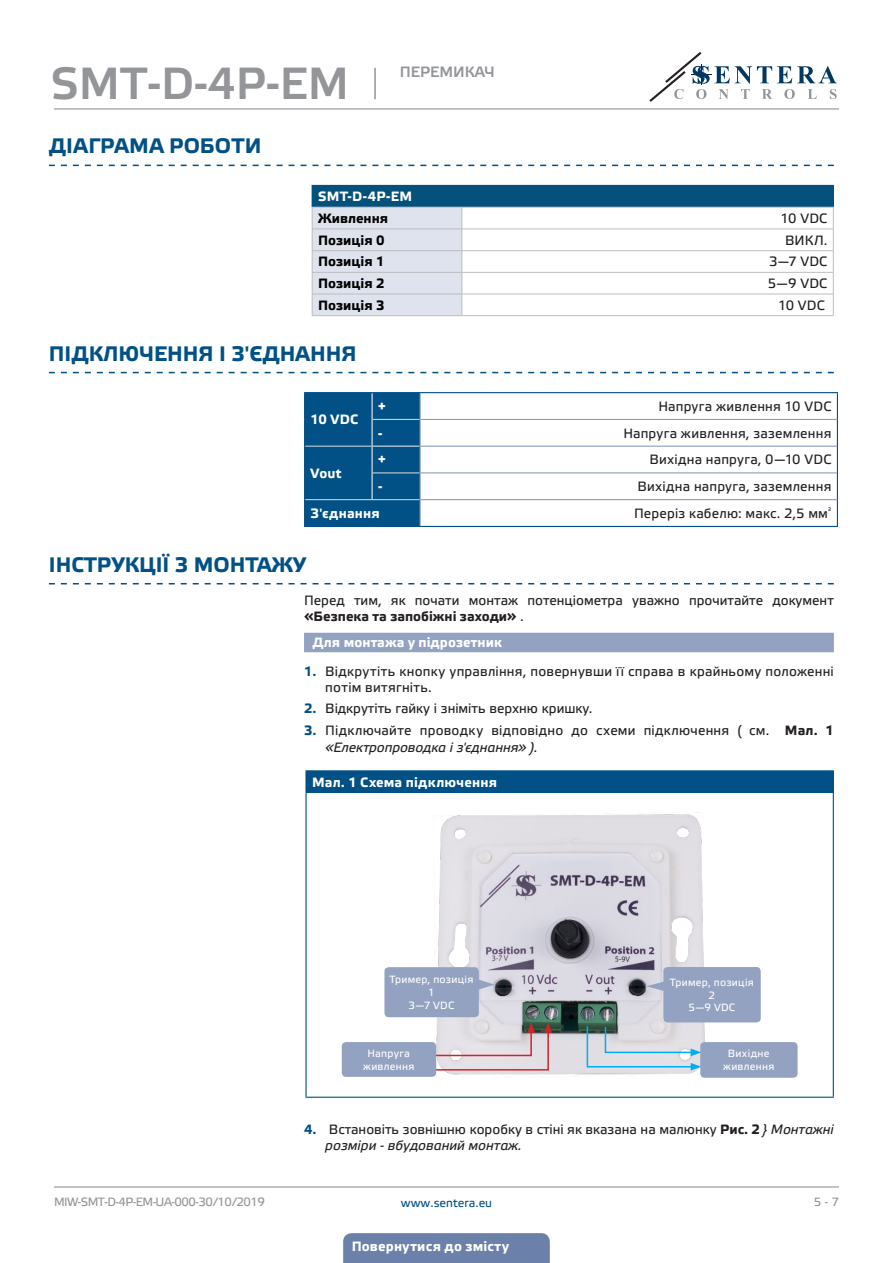
<style>
.page{position:relative;width:893px;height:1263px;background:#fff}
.page>*{position:absolute;margin:0;border:0;box-sizing:border-box;transform-origin:0 0}
.t1{font:45px "Etelka Medium Pro";color:#939598}
.t2{font:700 21px "Etelka Text Pro";color:#015186}
.t3{font:15px "Etelka Medium Pro";color:#939598}
.body{font:13.5px/16.2px "Etelka Text Pro";color:#231f20}
.table_text{font:13.5px "Etelka Text Pro";letter-spacing:.015em;color:#231f20}
.table_text-2{font:700 13.5px "Etelka Text Pro";letter-spacing:.015em;color:#fff}
.Number-roman{font:700 13.5px "Etelka Text Pro";letter-spacing:.005em;color:#fff}
.Body_text{font:700 13.5px "Etelka Text Pro";color:#000}
.table_header{font:700 13.5px "Etelka Text Pro";letter-spacing:.015em;color:#fff}
.t4{font:12px "Etelka Text Pro";letter-spacing:-.045em;color:#939598}
.t5{font:12px "Etelka Text Pro";color:#015186}
.table_text-3{font:10.5px/12.6px "Etelka Text Pro";letter-spacing:.025em;color:#fff;text-align:center}
.s1{font-weight:700}
.s2{font-weight:700;color:#015186}
.s3{font-style:italic}
</style>
<div class="page">
<hr style="left:54px;top:108px;width:785px;height:1px;background:#939598">
<hr style="left:54px;top:1186px;width:785px;height:1px;background:#939598">
<svg style="left:649px;top:52px;width:188px;height:50px"></svg>
<div style="left:343px;top:1233px;width:207px;height:30px;background:#6c81aa"></div>
<svg style="left:49px;top:165px;width:785px;height:1px"></svg>
<svg style="left:49px;top:372px;width:785px;height:1px"></svg>
<svg style="left:49px;top:583px;width:785px;height:1px"></svg>
<div style="left:312px;top:185px;width:521px;height:22px;background:#06517c"></div>
<hr style="left:312px;top:185px;width:150px;height:1px;background:#015186">
<hr style="left:462px;top:185px;width:372px;height:1px;background:#015186">
<hr style="left:462px;top:207px;width:371px;height:1px;background:#bcbdc0">
<hr style="left:462px;top:229px;width:371px;height:1px;background:#bcbdc0">
<hr style="left:462px;top:250px;width:371px;height:1px;background:#bcbdc0">
<hr style="left:462px;top:272px;width:371px;height:1px;background:#bcbdc0">
<hr style="left:462px;top:294px;width:371px;height:1px;background:#bcbdc0">
<svg style="left:312px;top:206px;width:151px;height:110px"></svg>
<svg style="left:833px;top:186px;width:1px;height:129px"></svg>
<hr style="left:462px;top:315px;width:371px;height:1px;background:#bcbdc0">
<svg style="left:421px;top:393px;width:416px;height:133px"></svg>
<hr style="left:420px;top:392px;width:418px;height:1px;background:#015186">
<svg style="left:837px;top:393px;width:1px;height:133px"></svg>
<hr style="left:420px;top:526px;width:418px;height:1px;background:#015186">
<hr style="left:421px;top:419px;width:416px;height:1px;background:#7e91b5">
<hr style="left:421px;top:446px;width:416px;height:1px;background:#7e91b5">
<hr style="left:421px;top:472px;width:416px;height:1px;background:#7e91b5">
<hr style="left:421px;top:499px;width:416px;height:1px;background:#7e91b5">
<hr style="left:304px;top:392px;width:68px;height:1px;background:#015186">
<hr style="left:372px;top:392px;width:48px;height:1px;background:#015186">
<hr style="left:419px;top:393px;width:2px;height:26px;background:#7e91b5">
<hr style="left:419px;top:419px;width:2px;height:27px;background:#7e91b5">
<hr style="left:419px;top:446px;width:2px;height:27px;background:#7e91b5">
<hr style="left:419px;top:473px;width:2px;height:27px;background:#7e91b5">
<div style="left:304px;top:393px;width:116px;height:133px;background:#015186"></div>
<hr style="left:304px;top:526px;width:68px;height:1px;background:#015186">
<hr style="left:372px;top:526px;width:48px;height:1px;background:#015186">
<hr style="left:419px;top:500px;width:2px;height:26px;background:#7e91b5">
<div style="left:304px;top:633px;width:530px;height:19px;background:#94a2c2"></div>
<div style="left:306px;top:771px;width:527px;height:22px;background:#015186"></div>
<hr style="left:305px;top:771px;width:2px;height:22px;background:#015186">
<hr style="left:305px;top:770px;width:529px;height:1px;background:#015186">
<svg style="left:833px;top:771px;width:1px;height:22px"></svg>
<hr style="left:305px;top:793px;width:2px;height:304px;background:#015186">
<hr style="left:833px;top:793px;width:1px;height:304px;background:#015186">
<hr style="left:305px;top:1097px;width:529px;height:1px;background:#015186">
<img style="left:433px;top:812px;width:271px;height:264px">
<div style="left:384px;top:967px;width:95px;height:50px;background:#94a2c2;border-radius:4px"></div>
<svg style="left:479px;top:979px;width:15px;height:11px"></svg>
<div style="left:663px;top:967px;width:98px;height:55px;background:#94a2c2;border-radius:4px"></div>
<svg style="left:646px;top:981px;width:18px;height:11px"></svg>
<svg style="left:433px;top:1022px;width:119px;height:49px"></svg>
<svg style="left:586px;top:1025px;width:115px;height:45px"></svg>
<div style="left:700px;top:1042px;width:98px;height:36px;background:#94a2c2;border-radius:4px"></div>
<div style="left:342px;top:1042px;width:94px;height:35px;background:#94a2c2;border-radius:4px"></div>
<hr style="left:374px;top:68px;width:2px;height:31px;background:#939598">
<h1 class="t1" style="left:51px;top:59px;width:300px">SMT-D-4P-EM</h1>
<p class="t3" style="left:400px;top:64px;width:97px">ПЕРЕМИКАЧ</p>
<p class="t2" style="left:49px;top:134px;width:214px">ДІАГРАМА РОБОТИ</p>
<p class="table_header" style="left:318px;top:189px;width:96px">SMT-D-4P-EM</p>
<p class="Body_text" style="left:318px;top:211px;width:72px">Живлення</p>
<p class="table_text" style="left:780px;top:211px;width:48px">10 VDC</p>
<p class="Body_text" style="left:318px;top:233px;width:68px">Позиція 0</p>
<p class="table_text" style="left:785px;top:233px;width:44px">ВИКЛ.</p>
<p class="Body_text" style="left:318px;top:254px;width:68px">Позиція 1</p>
<p class="table_text" style="left:769px;top:254px;width:60px">3—7 VDC</p>
<p class="Body_text" style="left:318px;top:276px;width:68px">Позиція 2</p>
<p class="table_text" style="left:768px;top:276px;width:61px">5—9 VDC</p>
<p class="Body_text" style="left:318px;top:298px;width:68px">Позиція 3</p>
<p class="table_text" style="left:778px;top:298px;width:48px">10 VDC</p>
<p class="t2" style="left:49px;top:342px;width:309px">ПІДКЛЮЧЕННЯ І З'ЄДНАННЯ</p>
<p class="table_text-2" style="left:311px;top:412px;width:49px">10 VDC</p>
<p class="table_text-2" style="left:378px;top:399px;width:9px">+</p>
<p class="table_text" style="left:658px;top:399px;width:175px">Напруга живлення 10 VDC</p>
<p class="table_text-2" style="left:378px;top:425px;width:6px">-</p>
<p class="table_text" style="left:623px;top:426px;width:210px">Напруга живлення, заземлення</p>
<p class="table_text-2" style="left:378px;top:452px;width:9px">+</p>
<p class="table_text" style="left:649px;top:452px;width:183px">Вихідна напруга, 0—10 VDC</p>
<p class="table_text-2" style="left:378px;top:479px;width:6px">-</p>
<p class="table_text" style="left:638px;top:479px;width:195px">Вихідна напруга, заземлення</p>
<p class="table_text-2" style="left:311px;top:506px;width:71px">З'єднання</p>
<p class="table_text" style="left:634px;top:506px;width:199px">Переріз кабелю: макс. 2,5 мм<sup>²</sup></p>
<p class="table_text-2" style="left:311px;top:466px;width:32px">Vout</p>
<p class="t2" style="left:49px;top:553px;width:259px">ІНСТРУКЦІЇ З МОНТАЖУ</p>
<p class="body" style="left:304px;top:593px;width:531px">Перед тим, як почати монтаж потенціометра уважно прочитайте документ <span class="s1">«Безпека та запобіжні заходи»</span> .</p>
<p class="Number-roman" style="left:313px;top:635px;width:191px">Для монтажа у підрозетник</p>
<p class="body" style="left:325px;top:664px;width:510px;text-indent:-21px"><span class="s2">1.</span> Відкрутіть кнопку управління, повернувши її справа в крайньому положенні потім витягніть.</p>
<p class="body" style="left:304px;top:701px;width:290px"><span class="s2">2.</span> Відкрутіть гайку і зніміть верхню кришку.</p>
<p class="body" style="left:325px;top:723px;width:510px;text-indent:-21px"><span class="s2">3.</span> Підключайте проводку відповідно до схеми підключення ( см. <span class="s1">Мал. 1 </span><span class="s3">«Електропроводка і з'єднання» ).</span></p>
<p class="table_text-2" style="left:312px;top:774px;width:187px">Мал. 1 Схема підключення</p>
<p class="table_text-3" style="left:389px;top:974px;width:85px">Тример, позиція<br>1</p>
<p class="table_text-3" style="left:409px;top:999px;width:47px">3—7 VDC</p>
<p class="table_text-3" style="left:363px;top:1048px;width:53px">Напруга живлення</p>
<p class="table_text-3" style="left:670px;top:977px;width:85px">Тример, позиція<br>2</p>
<p class="table_text-3" style="left:689px;top:1002px;width:48px">5—9 VDC</p>
<p class="table_text-3" style="left:723px;top:1048px;width:53px">Вихідне живлення</p>
<p class="body" style="left:325px;top:1121px;width:510px;text-indent:-21px"><span class="s2">4.</span> Встановіть зовнішню коробку в стіні як вказана на малюнку <span class="s1">Рис. 2</span> <span class="s3">} Монтажні розміри - вбудований монтаж.</span></p>
<p class="t4" style="left:54px;top:1195px;width:212px">MIW-SMT-D-4P-EM-UA-000 - 30 / 10 / 2019</p>
<p class="t5" style="left:401px;top:1196px;width:93px">www.sentera.eu</p>
<p class="t4" style="left:814px;top:1195px;width:27px">5 - 7</p>
<p class="Number-roman" style="left:352px;top:1239px;width:159px">Повернутися до змісту</p>
</div>
